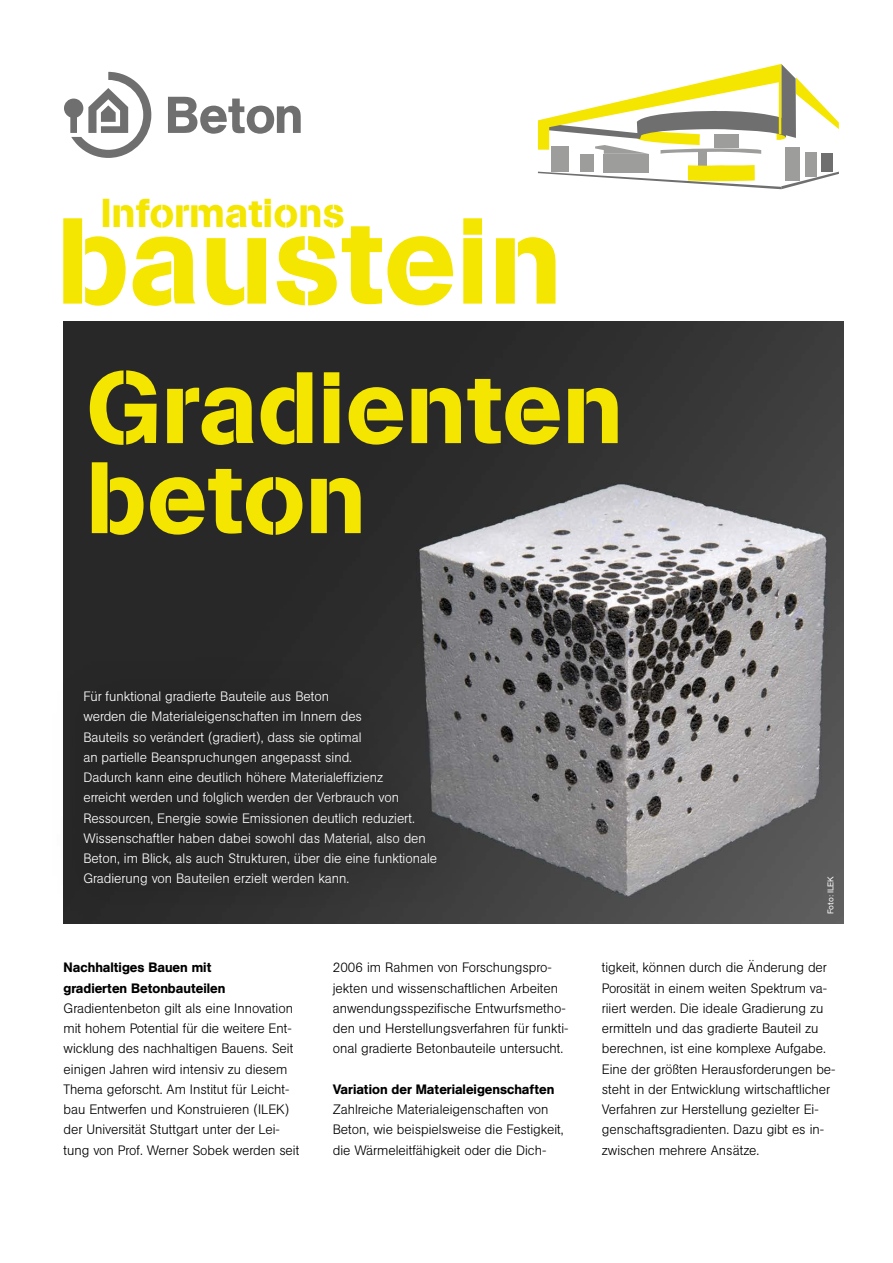
<style>
.page{position:relative;width:893px;height:1263px;background:#fff}
.page>*{position:absolute;margin:0;border:0;box-sizing:border-box;transform-origin:0 0}
.t1{font:120.75px "AG Book Std Stencil";color:#f4e600}
.t2{font:100.35px/90px "AG Book Std Stencil";color:#f4e600}
.t3{font:39.9px "AG Book Std Stencil";color:#f4e600}
.t4{font:300 13.5px/20.2px "AG Book Pro";color:#000}
.t5{font:300 13.5px/20.2px "AG Book Pro";color:#fff}
.t6{font:500 13.5px/20.2px "AG Book Pro";color:#000}
.t7{font:8.25px "AG Book Pro";letter-spacing:.005em;color:#fff}
</style>
<div class="page">
<div style="left:698px;top:150px;width:9px;height:17px;background:#9d9d9c"></div>
<svg style="left:538px;top:164px;width:301px;height:25px"></svg>
<div style="left:821px;top:153px;width:12px;height:19px;background:#706f6f"></div>
<div style="left:805px;top:152px;width:12px;height:24px;background:#9d9d9c"></div>
<div style="left:785px;top:147px;width:14px;height:33px;background:#9d9d9c"></div>
<div style="left:551px;top:146px;width:18px;height:26px;background:#9d9d9c"></div>
<div style="left:581px;top:154px;width:13px;height:18px;background:#9d9d9c"></div>
<div style="left:604px;top:154px;width:45px;height:19px;background:#9d9d9c"></div>
<svg style="left:538px;top:64px;width:301px;height:90px"></svg>
<svg style="left:64px;top:72px;width:87px;height:86px"></svg>
<svg style="left:168px;top:97px;width:133px;height:37px"></svg>
<img style="left:64px;top:321px;width:780px;height:603px">
<div style="left:48px;top:655px;width:426px;height:272px;background:#000;opacity:.85"></div>
<h3 class="t3" style="left:101px;top:189px;width:246px">Informations</h3>
<h1 class="t1" style="left:57px;top:189px;width:507px">baustein</h1>
<h2 class="t2" style="left:86px;top:365px;width:538px">Gradienten beton</h2>
<p class="t5" style="left:83px;top:686px;width:355px">Für funktional gradierte Bauteile aus Beton<br>werden die Materialeigenschaften im Innern des<br>Bauteils so verändert (gradiert), dass sie optimal<br>an partielle Beanspruchungen angepasst sind.<br>Dadurch kann eine deutlich höhere Materialeffizienz<br>erreicht werden und folglich werden der Verbrauch von Ressourcen, Energie sowie Emissionen deutlich reduziert.<br>Wissenschaftler haben dabei sowohl das Material, also den Beton, im Blick, als auch Strukturen, über die eine funktionale Gradierung von Bauteilen erzielt werden kann.</p>
<p class="t7" style="left:825px;top:914px;width:40px;rotate:-90deg">Foto: ILEK</p>
<p class="t6" style="left:64px;top:957px;width:163px">Nachhaltiges Bauen mit gradierten Betonbauteilen</p>
<p class="t4" style="left:64px;top:998px;width:237px">Gradientenbeton gilt als eine Innovation mit hohem Potential für die weitere Ent&shy;wicklung des nachhaltigen Bauens. Seit einigen Jahren wird intensiv zu diesem Thema geforscht. Am Institut für Leicht&shy;bau Entwerfen und Konstruieren (ILEK) der Universität Stuttgart unter der Lei&shy;tung von Prof. Werner Sobek werden seit</p>
<p class="t4" style="left:333px;top:957px;width:237px">2006 im Rahmen von Forschungspro&shy;jekten und wissenschaftlichen Arbeiten anwendungsspezifische Entwurfsmetho&shy;den und Herstellungsverfahren für funkti&shy;onal gradierte Betonbauteile untersucht.</p>
<p class="t6" style="left:333px;top:1079px;width:223px">Variation der Materialeigenschaften</p>
<p class="t4" style="left:333px;top:1099px;width:232px">Zahlreiche Materialeigenschaften von<br>Beton, wie beispielsweise die Festigkeit, die Wärmeleitfähigkeit oder die Dich-</p>
<p class="t4" style="left:602px;top:957px;width:235px">tigkeit, können durch die Änderung der Porosität in einem weiten Spektrum va&shy;riiert werden. Die ideale Gradierung zu ermitteln und das gradierte Bauteil zu berechnen, ist eine komplexe Aufgabe.<br>Eine der größten Herausforderungen be&shy;steht in der Entwicklung wirtschaftlicher Verfahren zur Herstellung gezielter Ei&shy;genschaftsgradienten. Dazu gibt es in&shy;zwischen mehrere Ansätze.</p>
</div>
